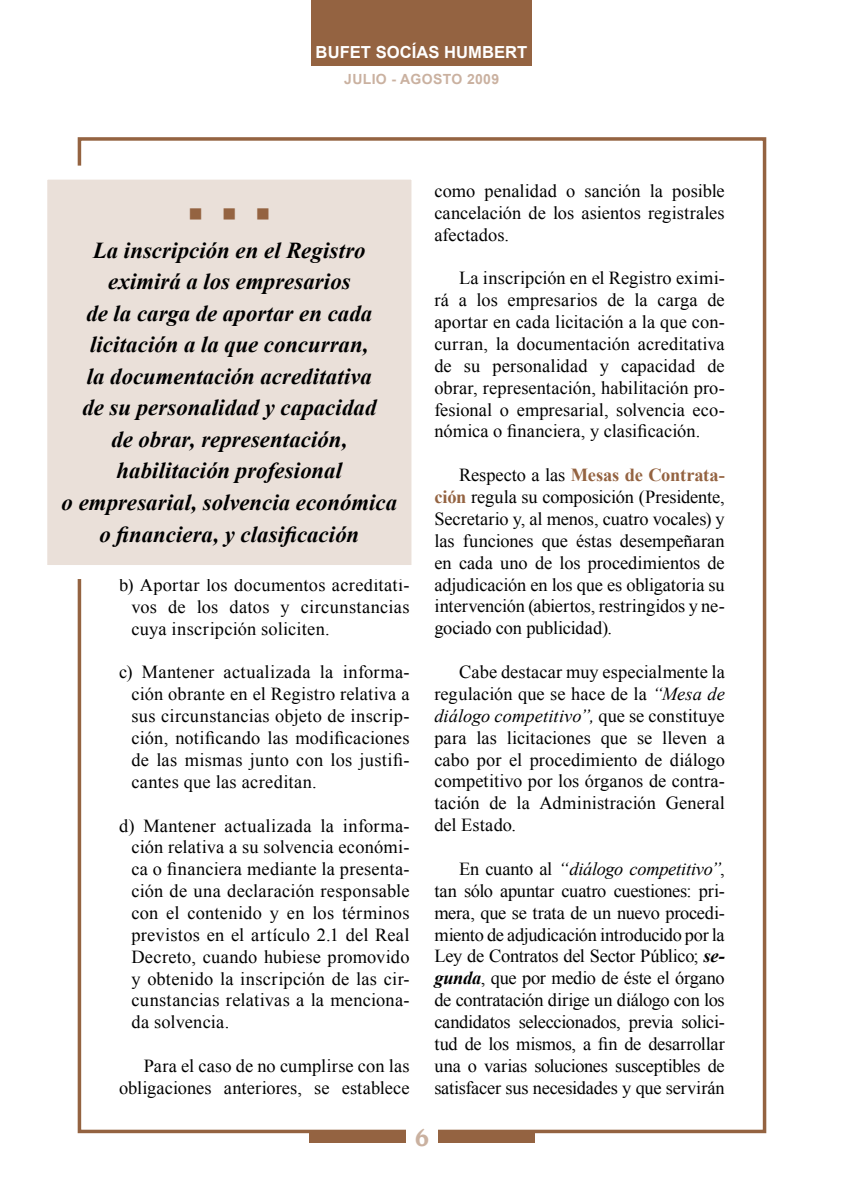
<style>
.page{position:relative;width:844px;height:1191px;background:#fff}
.page>*{position:absolute;margin:0;border:0;box-sizing:border-box;transform-origin:0 0}
.t1{font:700 26.25px "Novarese";color:#cab1a0}
.t2{font:italic 700 22.75px/31.5px "Times New Roman";letter-spacing:.005em;color:#000;text-align:center}
.t3{font:19.25px "Wingdings";color:#946341}
.t4{font:18.38px/21.9px "Times New Roman";letter-spacing:.005em;color:#000;text-align:justify}
.t5{font:700 16.62px "Arial";color:#fff}
.t6{font:700 14px "Arial";letter-spacing:.025em;color:#cab1a0}
.s1{font-weight:700;color:#946341}
.s2{font-style:italic}
.s3{font-weight:700;font-style:italic}
</style>
<div class="page">
<div style="left:311px;top:0;width:220px;height:65px;background:#946341"></div>
<div style="left:78px;top:137px;width:688px;height:996px;border:4px solid #946341"></div>
<div style="left:309px;top:1129px;width:225px;height:13px;background:#946341"></div>
<div style="left:406px;top:1126px;width:31px;height:34px;background:#fff"></div>
<div style="left:40px;top:173px;width:378px;height:399px;background:#eae0d9"></div>
<div style="left:33px;top:166px;width:392px;height:413px;border:14px solid #fff"></div>
<p class="t5" style="left:315px;top:41px;width:213px">BUFET SOCÍAS HUMBERT</p>
<p class="t6" style="left:344px;top:70px;width:156px">JULIO - AGOSTO 2009</p>
<p class="t3" style="left:188px;top:204px;width:83px">■ ■ ■</p>
<p class="t2" style="left:62px;top:234px;width:337px">La inscripción en el Registro eximirá a los empresarios<br>de la carga de aportar en cada licitación a la que concurran,<br>la documentación acreditativa<br>de su personalidad y capacidad<br>de obrar, representación, habilitación profesional<br>o empresarial, solvencia económica o financiera, y clasificación</p>
<p class="t4" style="left:131px;top:573px;width:279px;text-indent:-12px">b) Aportar los documentos acreditati&shy;vos de los datos y circunstancias cuya inscripción soliciten.</p>
<p class="t4" style="left:131px;top:661px;width:279px;text-indent:-12px">c) Mantener actualizada la informa&shy;ción obrante en el Registro relativa a sus circunstancias objeto de inscrip&shy;ción, notificando las modificaciones de las mismas junto con los justifi&shy;cantes que las acreditan.</p>
<p class="t4" style="left:131px;top:814px;width:279px;text-indent:-12px">d) Mantener actualizada la informa&shy;ción relativa a su solvencia económi&shy;ca o financiera mediante la presenta&shy;ción de una declaración responsable con el contenido y en los términos previstos en el artículo 2.1 del Real Decreto, cuando hubiese promovido y obtenido la inscripción de las cir&shy;cunstancias relativas a la menciona&shy;da solvencia.</p>
<p class="t4" style="left:119px;top:1054px;width:292px;text-align:right">Para el caso de no cumplirse con las obligaciones anteriores, se establece</p>
<p class="t4" style="left:434px;top:179px;width:292px">como penalidad o sanción la posible cancelación de los asientos registrales afectados.</p>
<p class="t4" style="left:434px;top:267px;width:292px;text-indent:25px">La inscripción en el Registro eximi&shy;rá a los empresarios de la carga de aportar en cada licitación a la que con&shy;curran, la documentación acreditativa de su personalidad y capacidad de obrar, representación, habilitación pro&shy;fesional o empresarial, solvencia eco&shy;nómica o financiera, y clasificación.</p>
<p class="t4" style="left:434px;top:464px;width:292px;text-indent:25px">Respecto a las <span class="s1">Mesas de Contrata&shy;ción</span> regula su composición (Presidente, Secretario y, al menos, cuatro vocales) y las funciones que éstas desempeñaran en cada uno de los procedimientos de adjudicación en los que es obligatoria su intervención (abiertos, restringidos y ne&shy;gociado con publicidad).</p>
<p class="t4" style="left:434px;top:660px;width:292px;text-indent:25px">Cabe destacar muy especialmente la regulación que se hace de la <span class="s2">“Mesa de diálogo competitivo”,</span> que se constituye para las licitaciones que se lleven a cabo por el procedimiento de diálogo competitivo por los órganos de contra&shy;tación de la Administración General del Estado.</p>
<p class="t4" style="left:434px;top:857px;width:292px;text-indent:25px">En cuanto al <span class="s2">“diálogo competitivo”</span>, tan sólo apuntar cuatro cuestiones: pri&shy;mera, que se trata de un nuevo procedi&shy;miento de adjudicación introducido por la Ley de Contratos del Sector Público; <span class="s3">se&shy;gunda</span>, que por medio de éste el órgano de contratación dirige un diálogo con los candidatos seleccionados, previa solici&shy;tud de los mismos, a fin de desarrollar una o varias soluciones susceptibles de satisfacer sus necesidades y que servirán</p>
<h1 class="t1" style="left:414px;top:1123px;width:16px">6</h1>
</div>
